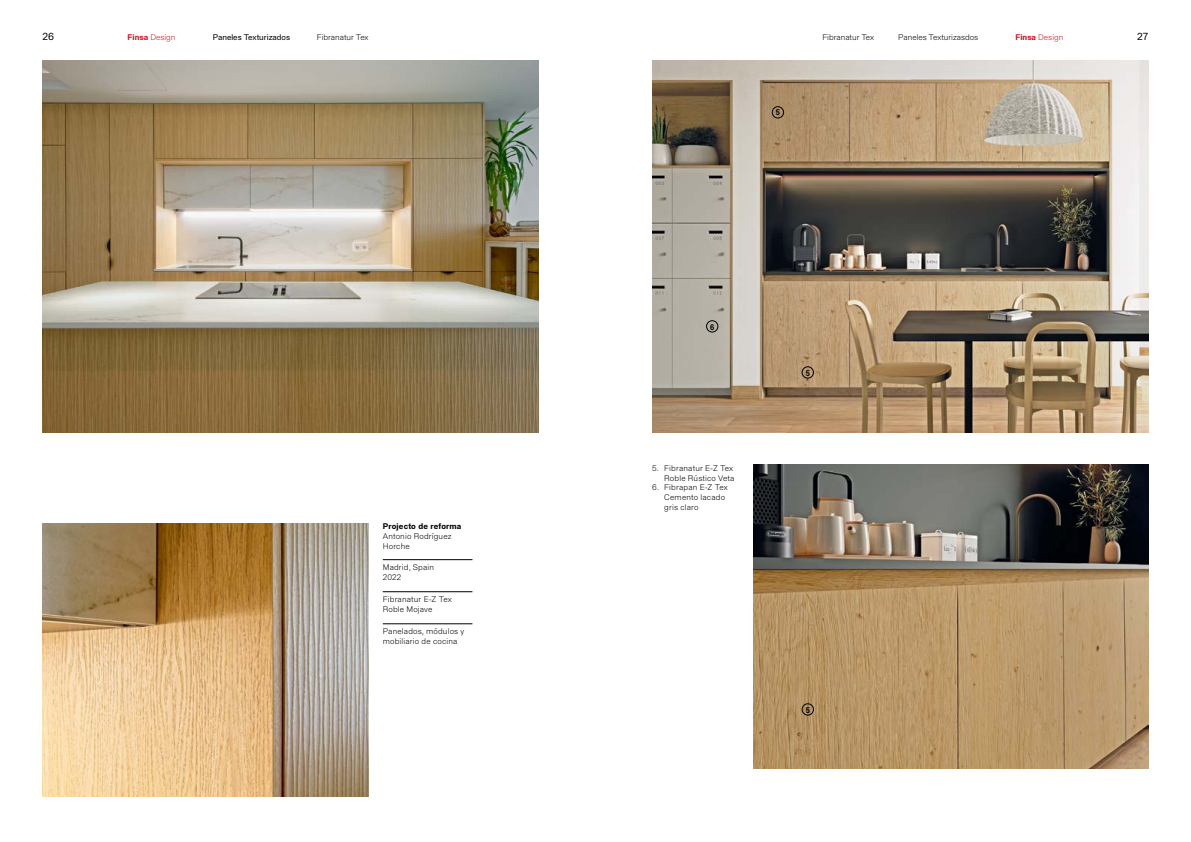
<style>
.page{position:relative;width:1191px;height:842px;background:#fff}
.page>*{position:absolute;margin:0;border:0;box-sizing:border-box;transform-origin:0 0}
.t1{font:10px "Staff Grotesk";color:#000}
.t2{font:300 8px/9.7px "Staff Grotesk";letter-spacing:.02em;color:#000}
.t3{font:300 8px "Staff Grotesk";color:#000}
.t4{font:300 8px "Staff Grotesk";color:#ce1428}
.t5{font:8px "Staff Grotesk";color:#000}
.t6{font:700 8px "Staff Grotesk";letter-spacing:.02em;color:#000}
.t7{font:700 8px "Staff Grotesk";letter-spacing:.02em;color:#000;scale:.88 1}
.s1{font-weight:700}
</style>
<div class="page">
<img style="left:652px;top:60px;width:496px;height:372px">
<div style="left:771px;top:106px;width:13px;height:12px;border:1px solid #000;border-radius:50%"></div>
<div style="left:706px;top:320px;width:12px;height:13px;border:1px solid #000;border-radius:50%"></div>
<div style="left:801px;top:366px;width:13px;height:13px;border:1px solid #000;border-radius:50%"></div>
<img style="left:754px;top:465px;width:394px;height:303px">
<div style="left:801px;top:703px;width:13px;height:13px;border:1px solid #000;border-radius:50%"></div>
<img style="left:43px;top:60px;width:496px;height:372px">
<img style="left:43px;top:523px;width:326px;height:274px">
<hr style="left:383px;top:559px;width:89px;height:1px;background:#000">
<hr style="left:383px;top:591px;width:89px;height:1px;background:#000">
<hr style="left:383px;top:624px;width:89px;height:1px;background:#000">
<p class="t1" style="left:43px;top:30px;width:13px">26</p>
<p class="t4" style="left:128px;top:32px;width:49px"><span class="s1">Finsa</span> Design</p>
<p class="t5" style="left:213px;top:32px;width:79px">Paneles Texturizados</p>
<p class="t3" style="left:317px;top:32px;width:53px">Fibranatur Tex</p>
<p class="t3" style="left:898px;top:32px;width:82px">Paneles Texturizasdos</p>
<p class="t4" style="left:1015px;top:32px;width:49px"><span class="s1">Finsa</span> Design</p>
<p class="t1" style="left:1137px;top:30px;width:13px">27</p>
<p class="t3" style="left:822px;top:32px;width:53px">Fibranatur Tex</p>
<p class="t6" style="left:383px;top:522px;width:80px">Projecto de reforma</p>
<p class="t2" style="left:383px;top:531px;width:70px">Antonio Rodríguez<br>Horche</p>
<p class="t2" style="left:383px;top:562px;width:53px">Madrid, Spain<br>2022</p>
<p class="t2" style="left:383px;top:594px;width:70px">Fibranatur E-Z Tex<br>Roble Mojave</p>
<p class="t2" style="left:383px;top:626px;width:83px">Panelados, módulos y mobiliario de cocina</p>
<p class="t7" style="left:776px;top:108px;width:6px">5</p>
<p class="t7" style="left:710px;top:322px;width:6px">6</p>
<p class="t2" style="left:652px;top:463px;width:8px">5.</p>
<p class="t2" style="left:652px;top:482px;width:8px">6.</p>
<p class="t2" style="left:664px;top:463px;width:72px">Fibranatur E-Z Tex<br>Roble Rústico Veta<br>Fibrapan E-Z Tex<br>Cemento lacado gris claro</p>
<p class="t7" style="left:805px;top:368px;width:6px">5</p>
<p class="t7" style="left:805px;top:705px;width:6px">5</p>
</div>
